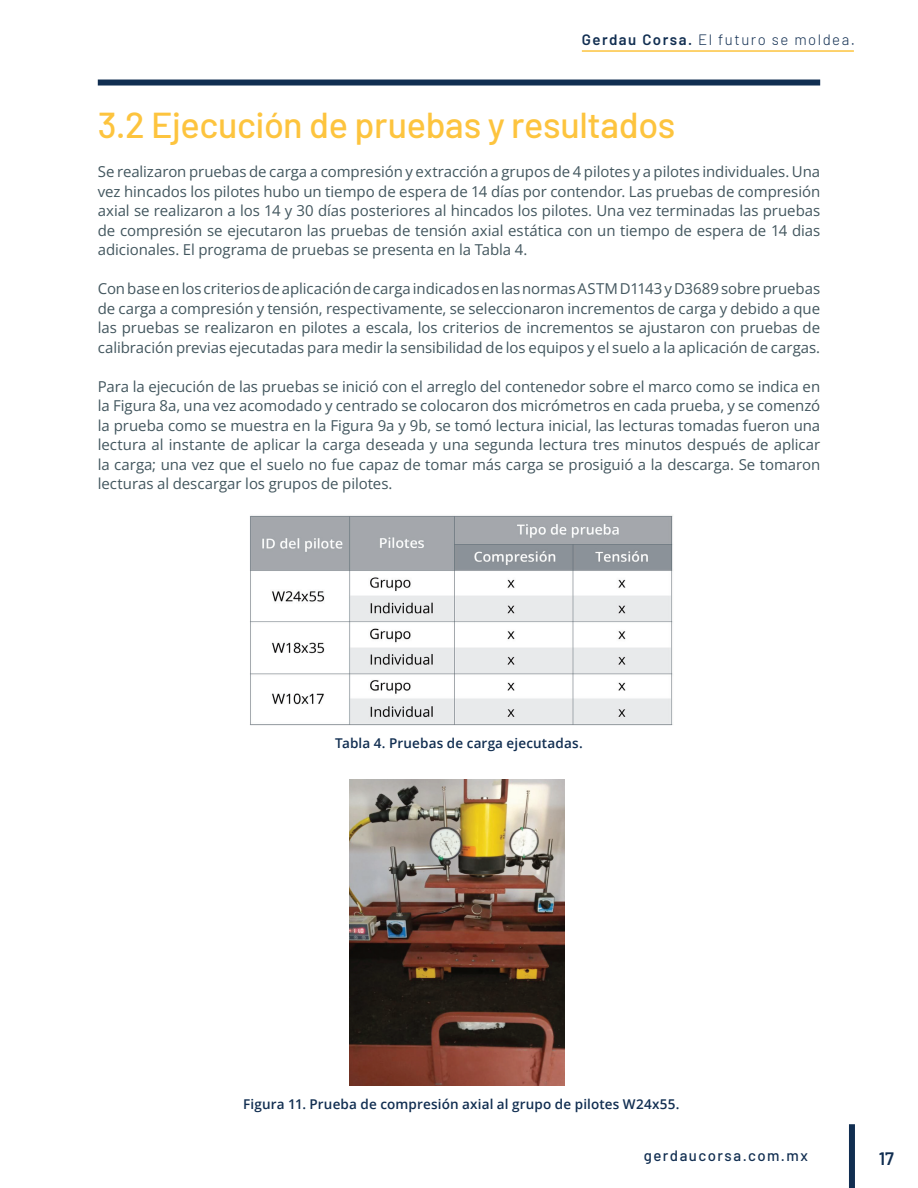
<style>
.page{position:relative;width:918px;height:1188px;background:#fff}
.page>*{position:absolute;margin:0;border:0;box-sizing:border-box;transform-origin:0 0}
.parrafos_grrises_bie{font:500 36px "Barlow";letter-spacing:-.01em;color:#fdc43e}
.t1{font:600 18px "Barlow";color:#112e51}
.parrafos_grrises_bie-2{font:15px/19.5px "Open Sans";letter-spacing:-.005em;color:#42565e;text-align:justify}
.t2{font:300 15px "Barlow";letter-spacing:.1em;color:#112e51}
.t3{font:500 15px "Barlow";letter-spacing:.1em;color:#112e51}
.t4{font:600 13.5px "Open Sans";letter-spacing:.01em;color:#112e51}
.s1{font-weight:600}
</style>
<div class="page">
<div style="left:98px;top:80px;width:722px;height:6px;background:#112e51"></div>
<div style="left:849px;top:1124px;width:6px;height:64px;background:#112e51"></div>
<hr style="left:582px;top:50px;width:272px;height:2px;background:#fdc43e">
<img style="left:250px;top:515px;width:423px;height:211px">
<img style="left:350px;top:779px;width:214px;height:307px">
<p class="t2" style="left:582px;top:29px;width:275px"><span class="s1">Gerdau Corsa.</span> El futuro se moldea.</p>
<p class="parrafos_grrises_bie" style="left:98px;top:99px;width:579px">3.2 Ejecución de pruebas y resultados</p>
<p class="parrafos_grrises_bie-2" style="left:98px;top:161px;width:724px">Se realizaron pruebas de carga a compresión y extracción a grupos de 4 pilotes y a pilotes individuales. Una vez hincados los pilotes hubo un tiempo de espera de 14 días por contendor. Las pruebas de compresión axial se realizaron a los 14 y 30 días posteriores al hincados los pilotes. Una vez terminadas las pruebas de compresión se ejecutaron las pruebas de tensión axial estática con un tiempo de espera de 14 dias adicionales. El programa de pruebas se presenta en la Tabla 4.</p>
<p class="parrafos_grrises_bie-2" style="left:98px;top:278px;width:724px">Con base en los criterios de aplicación de carga indicados en las normas ASTM D1143 y D3689 sobre pruebas de carga a compresión y tensión, respectivamente, se seleccionaron incrementos de carga y debido a que las pruebas se realizaron en pilotes a escala, los criterios de incrementos se ajustaron con pruebas de calibración previas ejecutadas para medir la sensibilidad de los equipos y el suelo a la aplicación de cargas.</p>
<p class="parrafos_grrises_bie-2" style="left:98px;top:376px;width:724px">Para la ejecución de las pruebas se inició con el arreglo del contenedor sobre el marco como se indica en la Figura 8a, una vez acomodado y centrado se colocaron dos micrómetros en cada prueba, y se comenzó la prueba como se muestra en la Figura 9a y 9b, se tomó lectura inicial, las lecturas tomadas fueron una lectura al instante de aplicar la carga deseada y una segunda lectura tres minutos después de aplicar la carga; una vez que el suelo no fue capaz de tomar más carga se prosiguió a la descarga. Se tomaron lecturas al descargar los grupos de pilotes.</p>
<p class="t4" style="left:335px;top:734px;width:249px">Tabla 4. Pruebas de carga ejecutadas.</p>
<p class="t4" style="left:243px;top:1095px;width:438px">Figura 11. Prueba de compresión axial al grupo de pilotes W24x55.</p>
<p class="t3" style="left:644px;top:1145px;width:166px">gerdaucorsa.com.mx</p>
<p class="t1" style="left:879px;top:1145px;width:17px">17</p>
</div>
